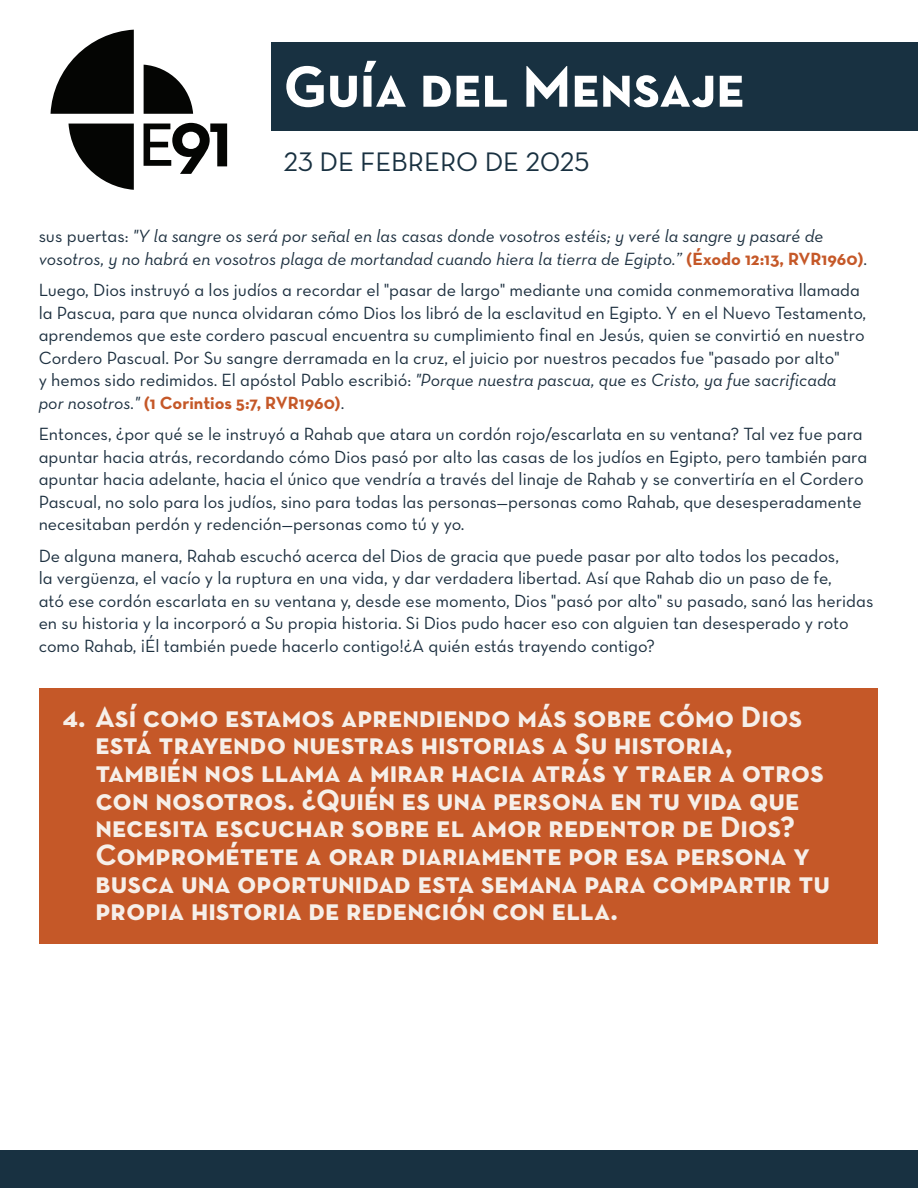
<style>
.page{position:relative;width:918px;height:1188px;background:#fff}
.page>*{position:absolute;margin:0;border:0;box-sizing:border-box;transform-origin:0 0}
.t1{font:59.25px "Neutra Text Bold SC";color:#fff}
.t2{font:30px/27.6px "Neutra Text Bold SC";color:#f6efe9}
.t3{font:27.3px "Neutra Text Book Alt";color:#183040}
.t4{font:18px/22.5px "Neutra Text Book Alt";color:#1d3040}
.t5{font:italic 18px/22.5px "Neutra Text";color:#1d3040}
.s1{font-family:"Neutra Text Book Alt";font-style:normal}
.s2{font-weight:700;font-style:normal;color:#c55828}
</style>
<div class="page">
<div style="left:272px;top:42px;width:646px;height:89px;background:#183141"></div>
<svg style="left:144px;top:65px;width:49px;height:49px"></svg>
<svg style="left:51px;top:30px;width:83px;height:84px"></svg>
<svg style="left:69px;top:124px;width:65px;height:66px"></svg>
<svg style="left:144px;top:123px;width:83px;height:51px"></svg>
<div style="left:0;top:1150px;width:918px;height:38px;background:#183141"></div>
<div style="left:40px;top:688px;width:838px;height:255px;background:#c55828"></div>
<h1 class="t1" style="left:284px;top:50px;width:463px">Guía del Mensaje</h1>
<h3 class="t3" style="left:284px;top:145px;width:307px">23 DE FEBRERO DE 2025</h3>
<p class="t5" style="left:39px;top:225px;width:830px"><span class="s1">sus puertas:</span> "Y la sangre os será por señal en las casas donde vosotros estéis; y veré la sangre y pasaré de vosotros, y no habrá en vosotros plaga de mortandad cuando hiera la tierra de Egipto.” <span class="s2">(Éxodo 12:13, RVR1960)</span><span class="s1">.</span></p>
<p class="t4" style="left:39px;top:279px;width:829px">Luego, Dios instruyó a los judíos a recordar el "pasar de largo" mediante una comida conmemorativa llamada la Pascua, para que nunca olvidaran cómo Dios los libró de la esclavitud en Egipto. Y en el Nuevo Testamento, aprendemos que este cordero pascual encuentra su cumplimiento final en Jesús, quien se convirtió en nuestro Cordero Pascual. Por Su sangre derramada en la cruz, el juicio por nuestros pecados fue "pasado por alto"</p>
<p class="t5" style="left:39px;top:369px;width:799px"><span class="s1">y hemos sido redimidos. El apóstol Pablo escribió:</span> "Porque nuestra pascua, que es Cristo, ya fue sacrificada por nosotros." <span class="s2">(1 Corintios 5:7, RVR1960)</span><span class="s1">.</span></p>
<p class="t4" style="left:39px;top:423px;width:830px">Entonces, ¿por qué se le instruyó a Rahab que atara un cordón rojo/escarlata en su ventana? Tal vez fue para apuntar hacia atrás, recordando cómo Dios pasó por alto las casas de los judíos en Egipto, pero también para apuntar hacia adelante, hacia el único que vendría a través del linaje de Rahab y se convertiría en el Cordero Pascual, no solo para los judíos, sino para todas las personas—personas como Rahab, que desesperadamente necesitaban perdón y redención—personas como tú y yo.</p>
<p class="t4" style="left:39px;top:544px;width:836px">De alguna manera, Rahab escuchó acerca del Dios de gracia que puede pasar por alto todos los pecados,<br>la vergüenza, el vacío y la ruptura en una vida, y dar verdadera libertad. Así que Rahab dio un paso de fe,<br>ató ese cordón escarlata en su ventana y, desde ese momento, Dios "pasó por alto" su pasado, sanó las heridas en su historia y la incorporó a Su propia historia. Si Dios pudo hacer eso con alguien tan desesperado y roto como Rahab, ¡Él también puede hacerlo contigo!¿A quién estás trayendo contigo?</p>
<p class="t2" style="left:95px;top:702px;width:736px;text-indent:-33px">4. Así como estamos aprendiendo más sobre cómo Dios está trayendo nuestras historias a Su historia, también nos llama a mirar hacia atrás y traer a otros con nosotros. ¿Quién es una persona en tu vida que necesita escuchar sobre el amor redentor de Dios?<br>Comprométete a orar diariamente por esa persona y busca una oportunidad esta semana para compartir tu propia historia de redención con ella.</p>
</div>
